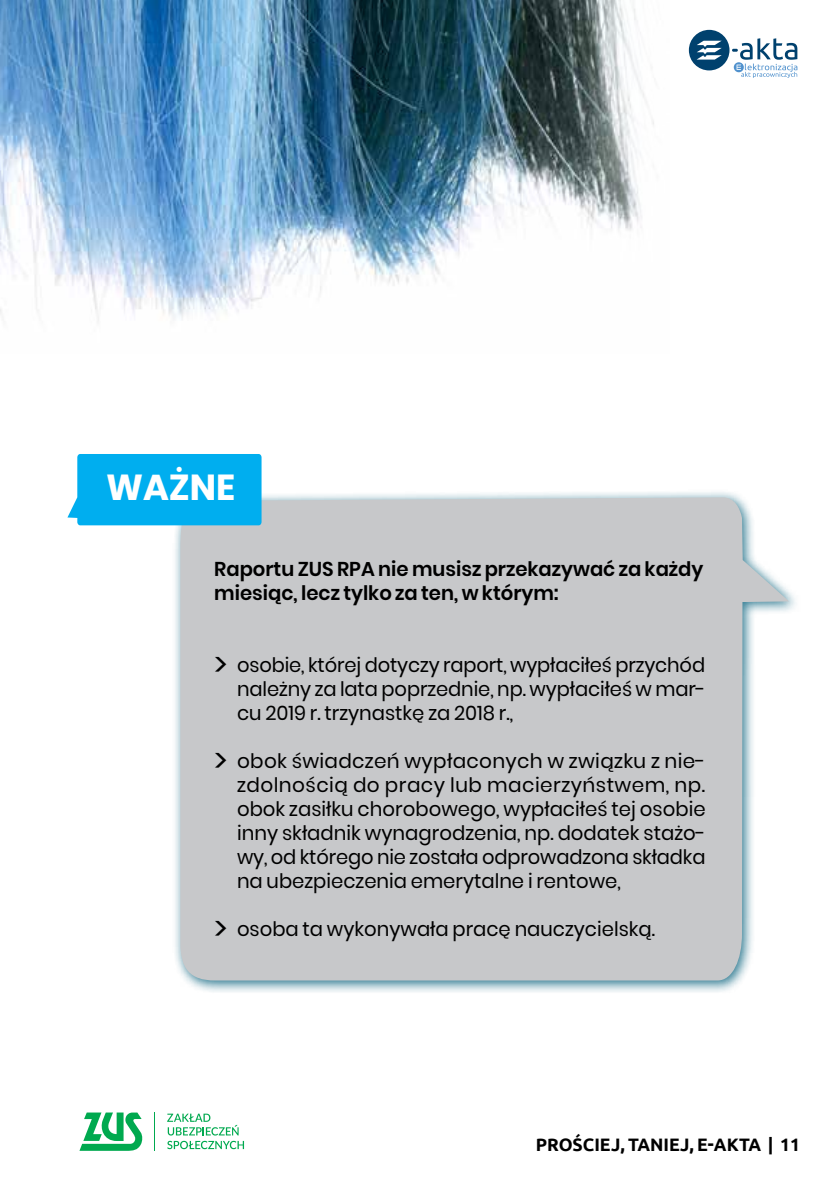
<style>
.page{position:relative;width:840px;height:1191px;background:#fff}
.page>*{position:absolute;margin:0;border:0;box-sizing:border-box;transform-origin:0 0}
.t1{font:700 36px "Poppins";color:#fff}
.t2{font:20px/24px "Poppins";color:#000;text-align:justify}
.t3{font:600 20px/24px "Poppins";color:#000}
.t4{font:700 18px "Ubuntu";color:#000}
.s1{font-size:32px}
</style>
<div class="page">
<svg style="left:688px;top:30px;width:109px;height:48px"></svg>
<svg style="left:167px;top:1113px;width:77px;height:36px"></svg>
<svg style="left:79px;top:1112px;width:64px;height:38px"></svg>
<hr style="left:154px;top:1112px;width:1px;height:38px;background:#00a94f">
<img style="left:0;top:0;width:654px;height:321px">
<div style="left:172px;top:489px;width:629px;height:505px;background:#005d79;opacity:.8"></div>
<svg style="left:180px;top:497px;width:608px;height:483px;background:#c9cbcd"></svg>
<div style="left:67px;top:454px;width:194px;height:71px;background:#00aeef"></div>
<h1 class="t1" style="left:106px;top:467px;width:131px">WAŻNE</h1>
<p class="t3" style="left:214px;top:557px;width:490px">Raportu ZUS RPA nie musisz przekazywać za każdy miesiąc, lecz tylko za ten, w którym:</p>
<p class="t2" style="left:237px;top:653px;width:470px;text-indent:-23px"><span class="s1">&gt;</span> osobie, której dotyczy raport, wypłaciłeś przychód należny za lata poprzednie, np. wypłaciłeś w mar&shy;cu 2019 r. trzynastkę za 2018 r.,</p>
<p class="t2" style="left:237px;top:749px;width:470px;text-indent:-23px"><span class="s1">&gt;</span> obok świadczeń wypłaconych w związku z nie&shy;zdolnością do pracy lub macierzyństwem, np. obok zasiłku chorobowego, wypłaciłeś tej osobie inny składnik wynagrodzenia, np. dodatek stażo&shy;wy, od którego nie została odprowadzona składka na ubezpieczenia emerytalne i rentowe,</p>
<p class="t2" style="left:214px;top:917px;width:442px"><span class="s1">&gt;</span> osoba ta wykonywała pracę nauczycielską.</p>
<p class="t4" style="left:535px;top:1134px;width:266px">PROŚCIEJ, TANIEJ, E-AKTA | 11</p>
</div>
